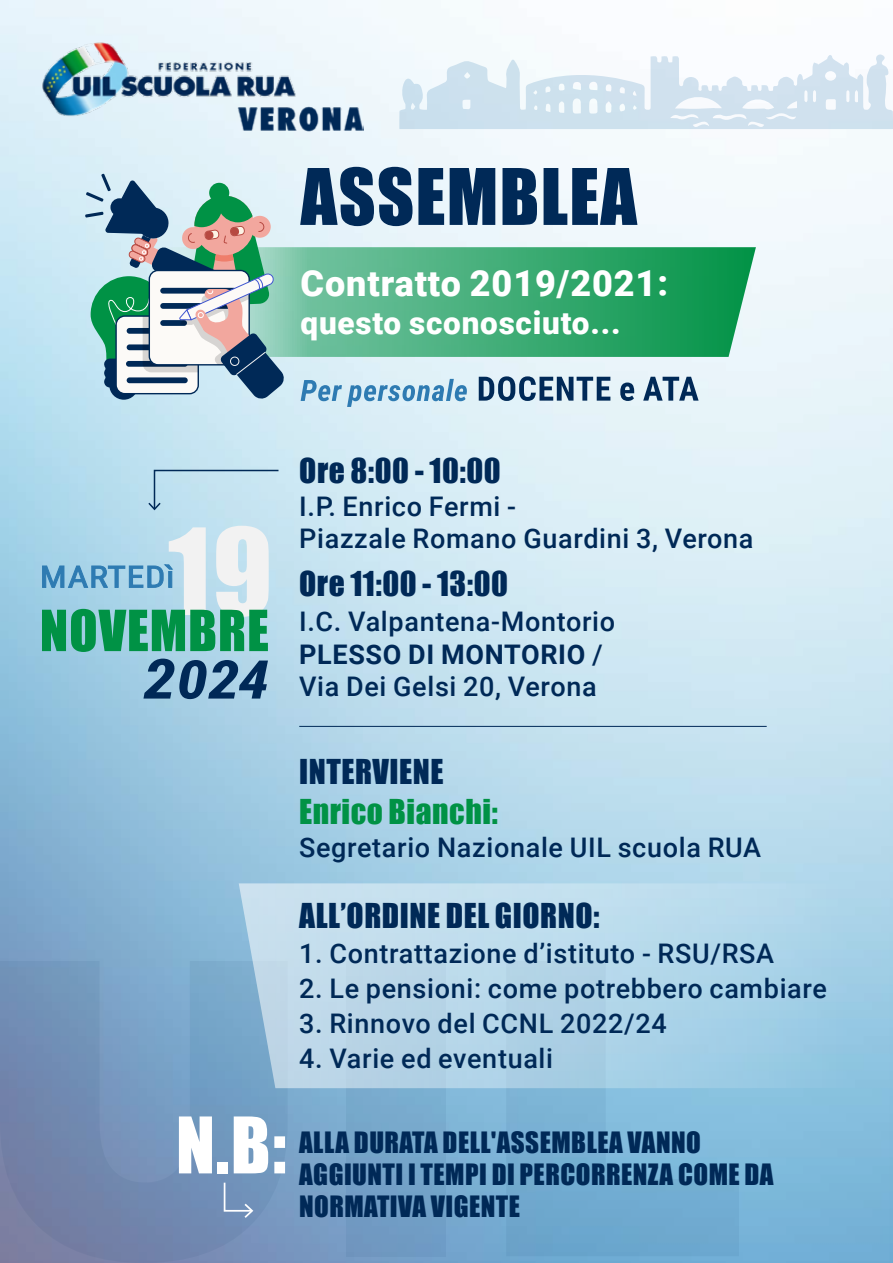
<style>
.page{position:relative;width:893px;height:1263px;background:#fff}
.page>*{position:absolute;margin:0;border:0;box-sizing:border-box;transform-origin:0 0}
.t1{font:72px "Impact";letter-spacing:.02em;color:#002957}
.t2{font:72px "Impact";color:#fff}
.t3{font:900 36px "Roboto";letter-spacing:.025em;color:#fff}
.t4{font:31.5px "Impact";letter-spacing:.02em;color:#002957}
.t5{font:900 31.5px "Roboto";letter-spacing:.025em;color:#fff}
.t6{font:31.5px "Impact";letter-spacing:.015em;color:#009245}
.t7{font:500 27px/32.4px "Roboto";letter-spacing:.025em;color:#002957}
.t8{font:27px/32.4px "Impact";letter-spacing:.015em;color:#002957}
.s1{font-weight:700}
</style>
<div class="page">
<img style="left:0;top:0;width:893px;height:1263px">
<svg style="left:0;top:961px;width:288px;height:302px;background:#7492b8"></svg>
<div style="left:346px;top:961px;width:99px;height:295px;background:#74a3c8"></div>
<svg style="left:506px;top:1088px;width:233px;height:168px;background:#77b0d4"></svg>
<svg style="left:399px;top:54px;width:494px;height:75px"></svg>
<img style="left:42px;top:41px;width:321px;height:90px">
<svg style="left:223px;top:1181px;width:30px;height:37px"></svg>
<svg style="left:239px;top:883px;width:611px;height:205px;background:#b2d4e8"></svg>
<svg style="left:301px;top:379px;width:166px;height:28px;background:#a5cae1"></svg>
<svg style="left:479px;top:376px;width:131px;height:25px;background:#7590aa"></svg>
<svg style="left:620px;top:382px;width:14px;height:19px"></svg>
<svg style="left:643px;top:377px;width:56px;height:24px"></svg>
<svg style="left:285px;top:247px;width:471px;height:110px;background:#44ae7a"></svg>
<svg style="left:42px;top:526px;width:227px;height:126px"></svg>
<svg style="left:143px;top:659px;width:125px;height:40px;background:#5981a2"></svg>
<svg style="left:85px;top:174px;width:200px;height:226px"></svg>
<svg style="left:148px;top:469px;width:132px;height:41px;background:#b9d9e9"></svg>
<hr style="left:299px;top:726px;width:468px;height:1px;background:#002957">
<h1 class="t1" style="left:301px;top:141px;width:338px">ASSEMBLEA</h1>
<h2 class="t3" style="left:301px;top:258px;width:369px">Contratto 2019/2021:</h2>
<p class="t5" style="left:301px;top:301px;width:321px">questo sconosciuto...</p>
<p class="t4" style="left:299px;top:446px;width:203px">Ore 8:00 - 10:00</p>
<p class="t7" style="left:299px;top:489px;width:456px">I.P. Enrico Fermi -<br>Piazzale Romano Guardini 3, Verona</p>
<p class="t4" style="left:299px;top:559px;width:211px">Ore 11:00 - 13:00</p>
<p class="t7" style="left:299px;top:604px;width:318px">I.C. Valpantena-Montorio<br><span class="s1">PLESSO DI MONTORIO</span> /<br>Via Dei Gelsi 20, Verona</p>
<p class="t4" style="left:299px;top:747px;width:146px">INTERVIENE</p>
<p class="t6" style="left:299px;top:787px;width:200px">Enrico Bianchi:</p>
<p class="t7" style="left:299px;top:830px;width:464px">Segretario Nazionale UIL scuola RUA</p>
<p class="t4" style="left:299px;top:891px;width:302px">ALL’ORDINE DEL GIORNO:</p>
<p class="t7" style="left:299px;top:936px;width:477px">1. Contrattazione d’istituto - RSU/RSA</p>
<p class="t7" style="left:299px;top:971px;width:529px">2. Le pensioni: come potrebbero cambiare</p>
<p class="t7" style="left:299px;top:1006px;width:369px">3. Rinnovo del CCNL 2022/24</p>
<p class="t7" style="left:299px;top:1041px;width:255px">4. Varie ed eventuali</p>
<h1 class="t2" style="left:176px;top:1089px;width:112px">N.B:</h1>
<p class="t8" style="left:299px;top:1125px;width:476px">ALLA DURATA DELL'ASSEMBLEA VANNO<br>AGGIUNTI I TEMPI DI PERCORRENZA COME DA<br>NORMATIVA VIGENTE</p>
</div>
